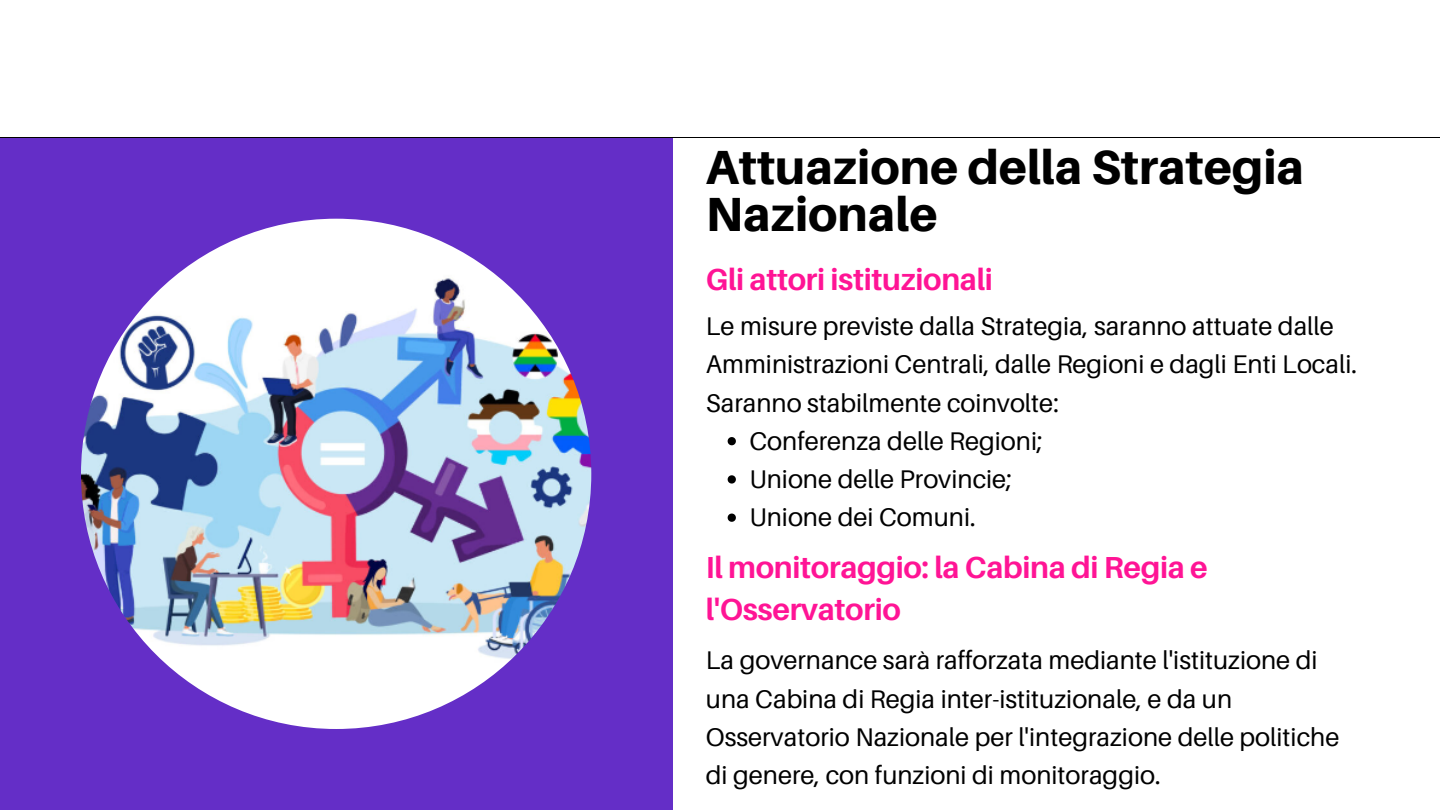
<style>
.page{position:relative;width:1440px;height:810px;background:#fff}
.page>*{position:absolute;margin:0;border:0;box-sizing:border-box;transform-origin:0 0}
.t1{font:800 48px/47.2px "Aileron";color:#000}
.t2{font:700 30.4px/42px "Aileron";letter-spacing:-.01em;color:#ff1495}
.t3{font:25.6px/38.2px "Aileron";color:#000}
</style>
<div class="page">
<div style="left:0;top:137px;width:673px;height:673px;background:#642ec7"></div>
<hr style="left:0;top:137px;width:1440px;height:1px;background:#000">
<img style="left:81px;top:219px;width:510px;height:510px;border-radius:50%">
<svg style="left:728px;top:437px;width:8px;height:8px"></svg>
<svg style="left:728px;top:475px;width:8px;height:9px"></svg>
<svg style="left:728px;top:514px;width:8px;height:8px"></svg>
<p class="t1" style="left:706px;top:143px;width:600px">Attuazione della Strategia<br>Nazionale</p>
<p class="t2" style="left:706px;top:258px;width:289px">Gli attori istituzionali</p>
<p class="t3" style="left:706px;top:306px;width:653px">Le misure previste dalla Strategia, saranno attuate dalle<br>Amministrazioni Centrali, dalle Regioni e dagli Enti Locali.</p>
<p class="t3" style="left:706px;top:383px;width:355px">Saranno stabilmente coinvolte:</p>
<p class="t3" style="left:749px;top:421px;width:295px">Conferenza delle Regioni;</p>
<p class="t3" style="left:749px;top:459px;width:264px">Unione delle Provincie;</p>
<p class="t3" style="left:749px;top:498px;width:228px">Unione dei Comuni.</p>
<p class="t2" style="left:706px;top:546px;width:503px">Il monitoraggio: la Cabina di Regia e l'Osservatorio</p>
<p class="t3" style="left:706px;top:641px;width:635px">La governance sarà rafforzata mediante l'istituzione di una Cabina di Regia inter-istituzionale, e da un Osservatorio Nazionale per l'integrazione delle politiche di genere, con funzioni di monitoraggio.</p>
</div>
